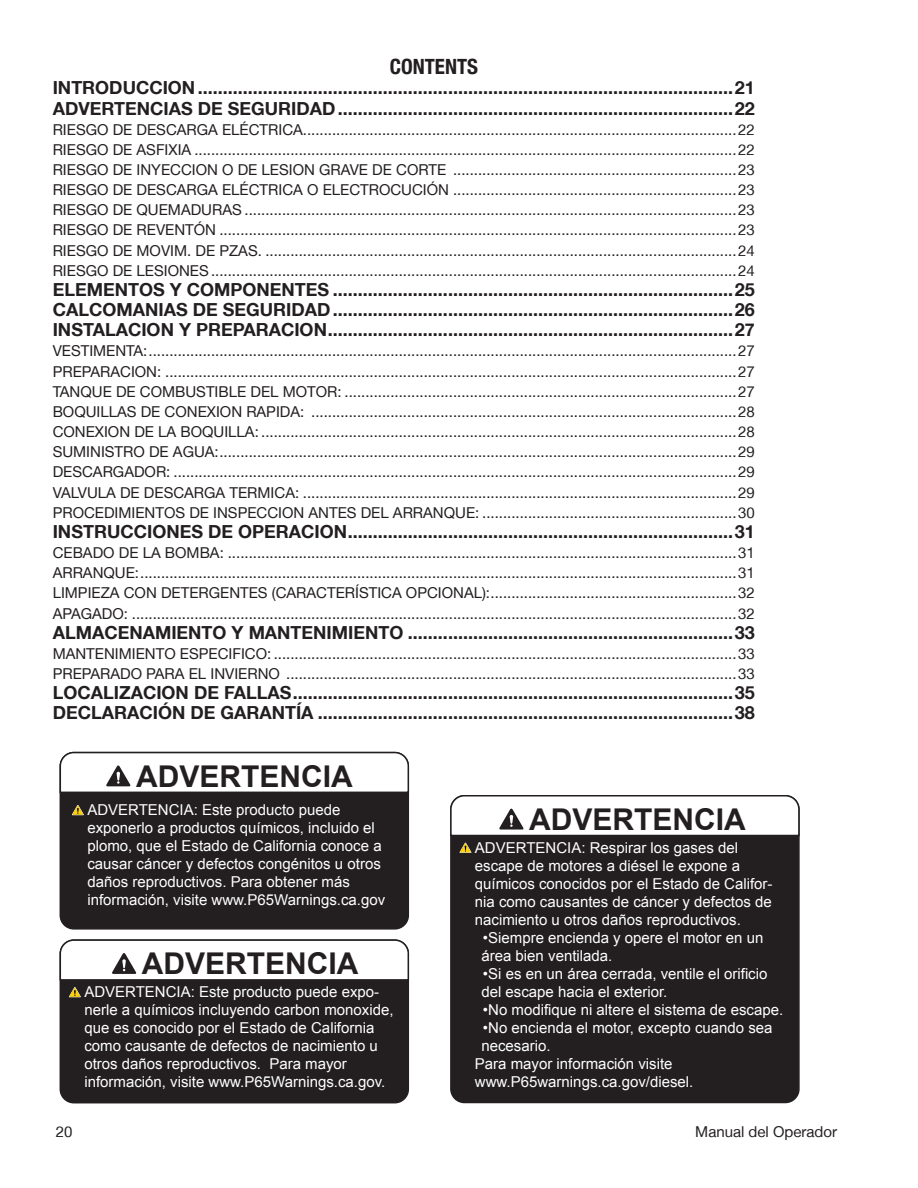
<style>
.page{position:relative;width:918px;height:1188px;background:#fff}
.page>*{position:absolute;margin:0;border:0;box-sizing:border-box;transform-origin:0 0}
.t1{font:700 30px "Arial";color:#231f20}
.t2{font:700 condensed 21px "Helvetica Neue LT";color:#231f20}
.t3{font:700 18px "Helvetica Neue LT";color:#231f20}
.t4{font:15px "Helvetica Neue LT";color:#231f20}
.t5{font:15px/18px "Arial";color:#fff}
</style>
<div class="page">
<div style="left:60px;top:940px;width:348px;height:163px;background:#231f20;border-radius:14px"></div>
<div style="left:60px;top:939px;width:349px;height:164px;border:2px solid #231f20;border-radius:14px"></div>
<svg style="left:69px;top:987px;width:12px;height:10px"></svg>
<svg style="left:59px;top:939px;width:351px;height:42px;background:#e6e5e5"></svg>
<div style="left:60px;top:753px;width:348px;height:176px;background:#231f20;border-radius:14px"></div>
<div style="left:60px;top:752px;width:349px;height:178px;border:2px solid #231f20;border-radius:14px"></div>
<svg style="left:72px;top:805px;width:12px;height:10px"></svg>
<svg style="left:59px;top:751px;width:351px;height:43px;background:#e4e4e4"></svg>
<div style="left:451px;top:796px;width:348px;height:306px;background:#231f20;border-radius:14px"></div>
<div style="left:450px;top:795px;width:350px;height:308px;border:2px solid #231f20;border-radius:14px"></div>
<svg style="left:460px;top:843px;width:12px;height:10px"></svg>
<svg style="left:450px;top:795px;width:350px;height:42px;background:#e5e5e5"></svg>
<p class="t2" style="left:390px;top:54px;width:90px">CONTENTS</p>
<p class="t3" style="left:53px;top:77px;width:703px">INTRODUCCION...........................................................................................................21</p>
<p class="t3" style="left:53px;top:97px;width:703px">ADVERTENCIAS DE SEGURIDAD...............................................................................22</p>
<p class="t4" style="left:53px;top:120px;width:703px">RIESGO DE DESCARGA ELÉCTRICA........................................................................................................22</p>
<p class="t4" style="left:53px;top:141px;width:703px">RIESGO DE ASFIXIA ..................................................................................................................................22</p>
<p class="t4" style="left:53px;top:161px;width:703px">RIESGO DE INYECCION O DE LESION GRAVE DE CORTE ....................................................................23</p>
<p class="t4" style="left:53px;top:181px;width:703px">RIESGO DE DESCARGA ELÉCTRICA O ELECTROCUCIÓN ....................................................................23</p>
<p class="t4" style="left:53px;top:201px;width:703px">RIESGO DE QUEMADURAS ......................................................................................................................23</p>
<p class="t4" style="left:53px;top:221px;width:703px">RIESGO DE REVENTÓN ............................................................................................................................23</p>
<p class="t4" style="left:53px;top:241px;width:703px">RIESGO DE MOVIM. DE PZAS. .................................................................................................................24</p>
<p class="t4" style="left:53px;top:262px;width:703px">RIESGO DE LESIONES ..............................................................................................................................24</p>
<p class="t3" style="left:53px;top:278px;width:703px">ELEMENTOS Y COMPONENTES ................................................................................25</p>
<p class="t3" style="left:53px;top:299px;width:703px">CALCOMANIAS DE SEGURIDAD................................................................................26</p>
<p class="t3" style="left:53px;top:319px;width:703px">INSTALACION Y PREPARACION.................................................................................27</p>
<p class="t4" style="left:53px;top:342px;width:703px">VESTIMENTA:.............................................................................................................................................27</p>
<p class="t4" style="left:53px;top:362px;width:703px">PREPARACION: .........................................................................................................................................27</p>
<p class="t4" style="left:53px;top:382px;width:703px">TANQUE DE COMBUSTIBLE DEL MOTOR: ..............................................................................................27</p>
<p class="t4" style="left:53px;top:403px;width:703px">BOQUILLAS DE CONEXION RAPIDA: ......................................................................................................28</p>
<p class="t4" style="left:53px;top:423px;width:703px">CONEXION DE LA BOQUILLA: ..................................................................................................................28</p>
<p class="t4" style="left:53px;top:443px;width:703px">SUMINISTRO DE AGUA:............................................................................................................................29</p>
<p class="t4" style="left:53px;top:463px;width:703px">DESCARGADOR: .......................................................................................................................................29</p>
<p class="t4" style="left:53px;top:483px;width:703px">VALVULA DE DESCARGA TERMICA: ........................................................................................................29</p>
<p class="t4" style="left:53px;top:503px;width:703px">PROCEDIMIENTOS DE INSPECCION ANTES DEL ARRANQUE: .............................................................30</p>
<p class="t3" style="left:53px;top:520px;width:703px">INSTRUCCIONES DE OPERACION.............................................................................31</p>
<p class="t4" style="left:53px;top:544px;width:703px">CEBADO DE LA BOMBA: ..........................................................................................................................31</p>
<p class="t4" style="left:53px;top:564px;width:703px">ARRANQUE:...............................................................................................................................................31</p>
<p class="t4" style="left:53px;top:584px;width:703px">LIMPIEZA CON DETERGENTES (CARACTERÍSTICA OPCIONAL):...........................................................32</p>
<p class="t4" style="left:53px;top:604px;width:703px">APAGADO: .................................................................................................................................................32</p>
<p class="t3" style="left:53px;top:621px;width:703px">ALMACENAMIENTO Y MANTENIMIENTO .................................................................33</p>
<p class="t4" style="left:53px;top:645px;width:703px">MANTENIMIENTO ESPECIFICO: ...............................................................................................................33</p>
<p class="t4" style="left:53px;top:665px;width:703px">PREPARADO PARA EL INVIERNO ............................................................................................................33</p>
<p class="t3" style="left:53px;top:682px;width:703px">LOCALIZACION DE FALLAS........................................................................................35</p>
<p class="t3" style="left:53px;top:702px;width:703px">DECLARACIÓN DE GARANTÍA ...................................................................................38</p>
<p class="t1" style="left:136px;top:756px;width:218px">ADVERTENCIA</p>
<p class="t5" style="left:87px;top:801px;width:299px">ADVERTENCIA: Este producto puede exponerlo a productos químicos, incluido el plomo, que el Estado de California conoce a causar cáncer y defectos congénitos u otros daños reproductivos. Para obtener más información, visite www.P65Warnings.ca.gov</p>
<p class="t1" style="left:142px;top:944px;width:218px">ADVERTENCIA</p>
<p class="t5" style="left:84px;top:983px;width:311px">ADVERTENCIA: Este producto puede expo&shy;nerle a químicos incluyendo carbon monoxide, que es conocido por el Estado de California como causante de defectos de nacimiento u otros daños reproductivos. Para mayor información, visite www.P65Warnings.ca.gov.</p>
<p class="t1" style="left:529px;top:800px;width:218px">ADVERTENCIA</p>
<p class="t5" style="left:475px;top:839px;width:299px">ADVERTENCIA: Respirar los gases del escape de motores a diésel le expone a químicos conocidos por el Estado de Califor&shy;nia como causantes de cáncer y defectos de nacimiento u otros daños reproductivos.</p>
<p class="t5" style="left:481px;top:929px;width:283px">•Siempre encienda y opere el motor en un área bien ventilada.</p>
<p class="t5" style="left:481px;top:965px;width:288px">•Si es en un área cerrada, ventile el orificio del escape hacia el exterior.</p>
<p class="t5" style="left:483px;top:1001px;width:302px">•No modifique ni altere el sistema de escape.</p>
<p class="t5" style="left:483px;top:1019px;width:291px">•No encienda el motor, excepto cuando sea</p>
<p class="t5" style="left:481px;top:1037px;width:71px">necesario.</p>
<p class="t5" style="left:475px;top:1055px;width:199px">Para mayor información visite</p>
<p class="t5" style="left:475px;top:1073px;width:220px">www.P65warnings.ca.gov/diesel.</p>
<p class="t4" style="left:56px;top:1122px;width:18px">20</p>
<p class="t4" style="left:695px;top:1122px;width:143px">Manual del Operador</p>
</div>
